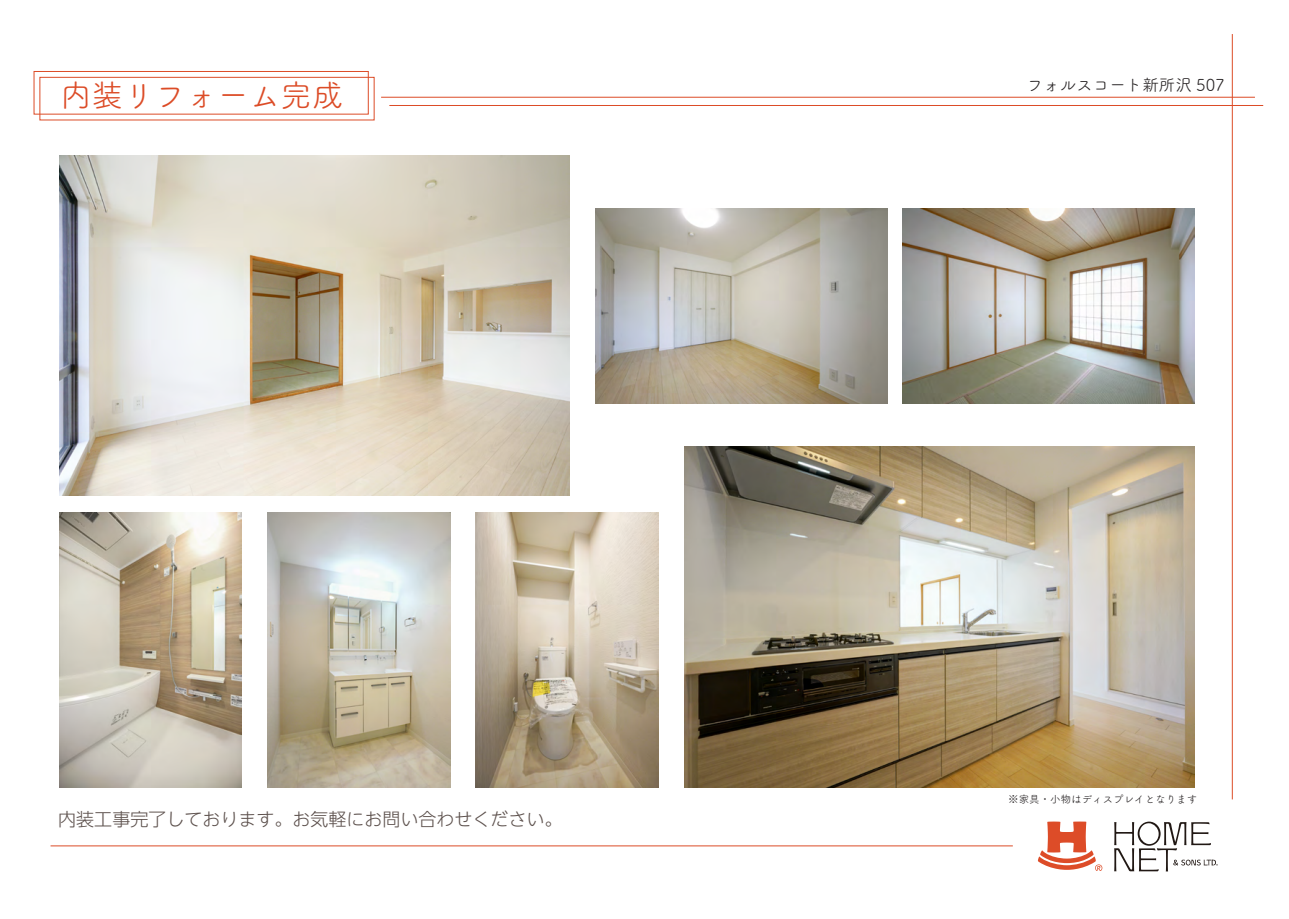
<style>
.page{position:relative;width:1289px;height:919px;background:#fff}
.page>*{position:absolute;margin:0;border:0;box-sizing:border-box;transform-origin:0 0}
.t1{font:31.5px "Tsuku A Rd Gothic Std R";color:#dc4c27}
.t2{font:300 18px "UD Shin Go NT Pro";color:#5c504c}
.t3{font:16.5px "Tsuku A Rd Gothic Std R";color:#231f20}
.t4{font:10.5px "Tsuku A Rd Gothic Std R";color:#231f20}
</style>
<div class="page">
<hr style="left:381px;top:97px;width:873px;height:1px;background:#dc4c27">
<hr style="left:389px;top:105px;width:874px;height:1px;background:#dc4c27">
<hr style="left:51px;top:845px;width:961px;height:1px;background:#dc4c27">
<div style="left:34px;top:71px;width:334px;height:43px;border:1px solid #dc4c27"></div>
<div style="left:39px;top:77px;width:335px;height:43px;border:1px solid #dc4c27"></div>
<svg style="left:1037px;top:821px;width:65px;height:50px"></svg>
<svg style="left:1114px;top:821px;width:103px;height:50px"></svg>
<hr style="left:1231px;top:34px;width:1px;height:765px;background:#dc4c27">
<img style="left:59px;top:155px;width:510px;height:340px">
<img style="left:595px;top:208px;width:292px;height:195px">
<img style="left:902px;top:208px;width:292px;height:195px">
<img style="left:684px;top:447px;width:510px;height:340px">
<img style="left:59px;top:513px;width:183px;height:274px">
<img style="left:267px;top:513px;width:183px;height:274px">
<img style="left:476px;top:513px;width:183px;height:274px">
<h1 class="t1" style="left:60px;top:71px;width:285px">内装リフォーム完成</h1>
<p class="t2" style="left:58px;top:804px;width:506px">内装工事完了しております。お気軽にお問い合わせください。</p>
<p class="t3" style="left:1026px;top:72px;width:199px">フォルスコート新所沢 507</p>
<p class="t4" style="left:1008px;top:790px;width:190px">※家具・小物はディスプレイとなります</p>
</div>
